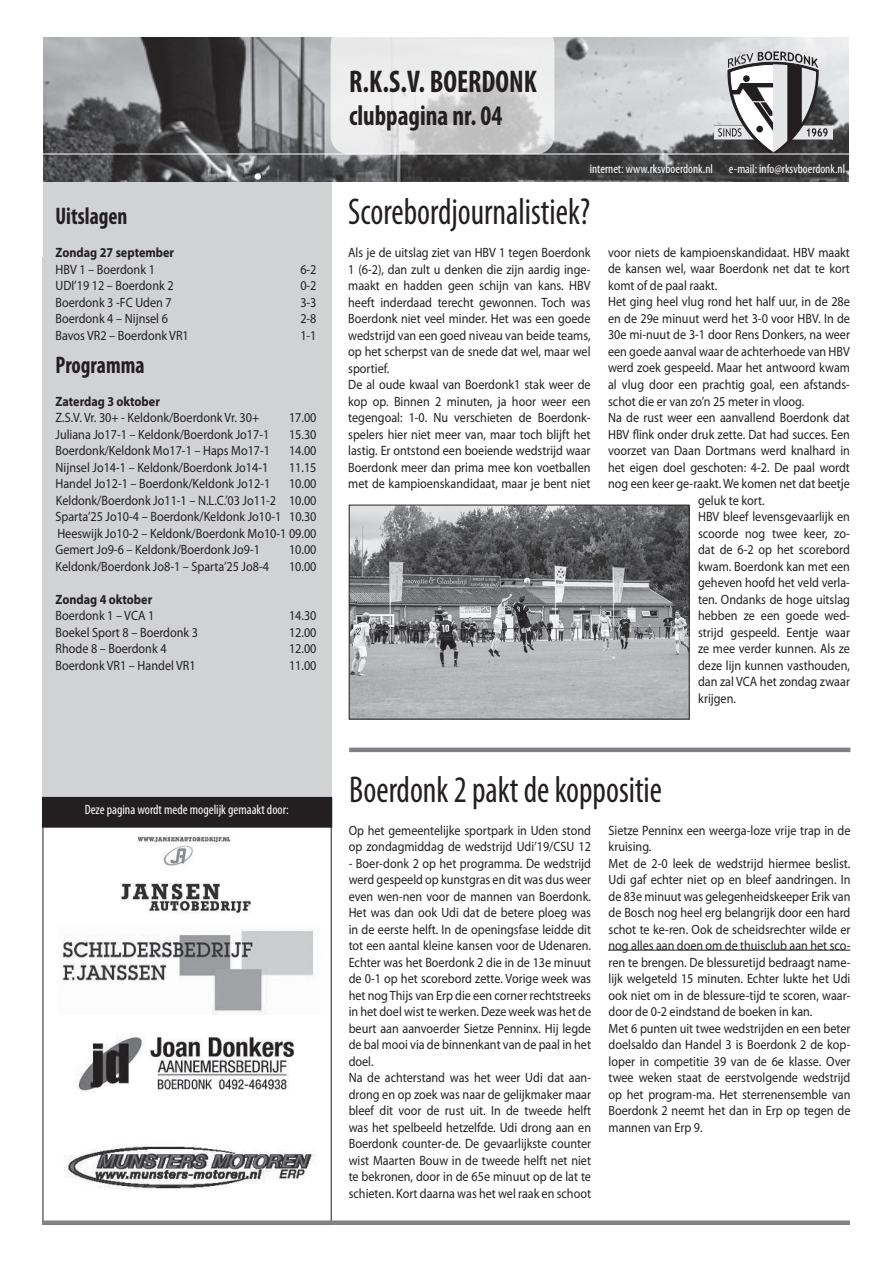
<style>
.page{position:relative;width:893px;height:1263px;background:#fff}
.page>*{position:absolute;margin:0;border:0;box-sizing:border-box;transform-origin:0 0}
.t1{font:condensed 37.5px "Myriad Pro";color:#231f20;scale:.9 1}
.t2{font:700 condensed 31.5px "Myriad Pro";color:#231f20;scale:.9 1}
.t3{font:700 condensed 28.5px "Myriad Pro";color:#231f20;scale:.9 1}
.t4{font:700 condensed 24px "Myriad Pro";color:#231f20;scale:.9 1}
.t5{font:13.5px/16.5px "Myriad Pro";color:#231f20;scale:.9 1}
.t6{font:700 13.5px "Myriad Pro";color:#231f20;scale:.9 1}
.t7{font:condensed 13.5px "Myriad Pro";color:#fff}
.t8{font:condensed 12.75px "Myriad Pro";color:#fff}
</style>
<div class="page">
<div style="left:43px;top:180px;width:289px;height:617px;background:#d1d2d4"></div>
<img style="left:43px;top:38px;width:806px;height:144px">
<div style="left:255px;top:173px;width:6px;height:7px;background:#fff;border-radius:50%"></div>
<div style="left:714px;top:125px;width:118px;height:15px;background:#e4e5e7"></div>
<hr style="left:802px;top:125px;width:30px;height:1px;background:#231f20">
<hr style="left:790px;top:139px;width:42px;height:1px;background:#231f20">
<hr style="left:714px;top:125px;width:30px;height:1px;background:#231f20">
<hr style="left:714px;top:139px;width:42px;height:1px;background:#231f20">
<svg style="left:718px;top:51px;width:110px;height:103px"></svg>
<hr style="left:43px;top:154px;width:807px;height:1px;background:#fff">
<svg style="left:331px;top:26px;width:223px;height:128px;fill:#ebebec"></svg>
<div style="left:43px;top:797px;width:289px;height:30px;background:#231f20"></div>
<div style="left:42px;top:797px;width:290px;height:31px;border:1px solid #231f20"></div>
<img style="left:78px;top:1036px;width:216px;height:56px">
<img style="left:65px;top:1145px;width:250px;height:45px">
<img style="left:61px;top:929px;width:252px;height:86px">
<img style="left:120px;top:835px;width:131px;height:79px">
<div style="left:42px;top:1220px;width:808px;height:5px;background:#808285"></div>
<hr style="left:349px;top:748px;width:501px;height:4px;background:#808285">
<hr style="left:608px;top:950px;width:242px;height:1px;background:#231f20">
<img style="left:351px;top:507px;width:337px;height:210px">
<div style="left:349px;top:505px;width:341px;height:214px;border:1px solid #231f20"></div>
<h3 class="t4" style="left:56px;top:201px;width:81px">Uitslagen</h3>
<p class="t6" style="left:56px;top:244px;width:133px">Zondag 27 september</p>
<p class="t5" style="left:56px;top:261px;width:112px">HBV 1 – Boerdonk 1</p>
<p class="t5" style="left:300px;top:261px;width:19px">6-2</p>
<p class="t5" style="left:56px;top:277px;width:133px">UDI’19 12 – Boerdonk 2</p>
<p class="t5" style="left:300px;top:277px;width:19px">0-2</p>
<p class="t5" style="left:56px;top:294px;width:131px">Boerdonk 3 -FC Uden 7</p>
<p class="t5" style="left:300px;top:294px;width:19px">3-3</p>
<p class="t5" style="left:56px;top:310px;width:126px">Boerdonk 4 – Nijnsel 6</p>
<p class="t5" style="left:300px;top:310px;width:19px">2-8</p>
<p class="t5" style="left:56px;top:327px;width:150px">Bavos VR2 – Boerdonk VR1</p>
<p class="t5" style="left:300px;top:327px;width:19px">1-1</p>
<h3 class="t4" style="left:56px;top:350px;width:100px">Programma</h3>
<p class="t6" style="left:56px;top:392px;width:118px">Zaterdag 3 oktober</p>
<p class="t5" style="left:56px;top:409px;width:228px">Z.S.V. Vr. 30+ - Keldonk/Boerdonk Vr. 30+</p>
<p class="t5" style="left:289px;top:409px;width:32px">17.00</p>
<p class="t5" style="left:56px;top:426px;width:239px">Juliana Jo17-1 – Keldonk/Boerdonk Jo17-1</p>
<p class="t5" style="left:289px;top:426px;width:32px">15.30</p>
<p class="t5" style="left:56px;top:442px;width:240px">Boerdonk/Keldonk Mo17-1 – Haps Mo17-1</p>
<p class="t5" style="left:289px;top:442px;width:32px">14.00</p>
<p class="t5" style="left:56px;top:459px;width:238px">Nijnsel Jo14-1 – Keldonk/Boerdonk Jo14-1</p>
<p class="t5" style="left:289px;top:459px;width:32px">11.15</p>
<p class="t5" style="left:56px;top:475px;width:240px">Handel Jo12-1 – Boerdonk/Keldonk Jo12-1</p>
<p class="t5" style="left:56px;top:475px;width:292px;text-align:justify;text-indent:234px">10.00<br>Keldonk/Boerdonk Jo11-1 – N.L.C.’03 Jo11-2 10.00<br>Sparta’25 Jo10-4 – Boerdonk/Keldonk Jo10-1 10.30<br>Heeswijk Jo10-2 – Keldonk/Boerdonk Mo10-1 09.00<br>Gemert Jo9-6 – Keldonk/Boerdonk Jo9-1</p>
<p class="t5" style="left:289px;top:541px;width:32px">10.00</p>
<p class="t5" style="left:56px;top:558px;width:239px">Keldonk/Boerdonk Jo8-1 – Sparta’25 Jo8-4</p>
<p class="t5" style="left:289px;top:558px;width:32px">10.00</p>
<p class="t6" style="left:56px;top:590px;width:109px">Zondag 4 oktober</p>
<p class="t5" style="left:56px;top:607px;width:111px">Boerdonk 1 – VCA 1</p>
<p class="t5" style="left:289px;top:607px;width:32px">14.30</p>
<p class="t5" style="left:56px;top:623px;width:160px">Boekel Sport 8 – Boerdonk 3</p>
<p class="t5" style="left:289px;top:623px;width:32px">12.00</p>
<p class="t5" style="left:56px;top:640px;width:125px">Rhode 8 – Boerdonk 4</p>
<p class="t5" style="left:289px;top:640px;width:32px">12.00</p>
<p class="t5" style="left:56px;top:656px;width:157px">Boerdonk VR1 – Handel VR1</p>
<p class="t5" style="left:289px;top:656px;width:32px">11.00</p>
<p class="t7" style="left:85px;top:801px;width:205px">Deze pagina wordt mede mogelijk gemaakt door:</p>
<h2 class="t2" style="left:349px;top:62px;width:210px">R.K.S.V. BOERDONK</h2>
<h3 class="t3" style="left:349px;top:98px;width:172px">clubpagina nr. 04</h3>
<p class="t8" style="left:590px;top:161px;width:125px">internet: www.rksvboerdonk.nl</p>
<p class="t8" style="left:729px;top:161px;width:118px">e-mail: info@rksvboerdonk.nl</p>
<h1 class="t1" style="left:348px;top:189px;width:271px">Scorebordjournalistiek?</h1>
<p class="t5" style="left:348px;top:244px;width:271px">Als je de uitslag ziet van HBV 1 tegen Boerdonk 1 (6-2), dan zult u denken die zijn aardig inge&shy;maakt en hadden geen schijn van kans. HBV heeft inderdaad terecht gewonnen. Toch was Boerdonk niet veel minder. Het was een goede wedstrijd van een goed niveau van beide teams, op het scherpst van de snede dat wel, maar wel sportief.<br>De al oude kwaal van Boerdonk1 stak weer de kop op. Binnen 2 minuten, ja hoor weer een tegengoal: 1-0. Nu verschieten de Boerdonk&shy;spelers hier niet meer van, maar toch blijft het lastig. Er ontstond een boeiende wedstrijd waar Boerdonk meer dan prima mee kon voetballen met de kampioenskandidaat, maar je bent niet</p>
<p class="t5" style="left:608px;top:244px;width:270px">voor niets de kampioenskandidaat. HBV maakt</p>
<p class="t5" style="left:608px;top:260px;width:270px">de kansen wel, waar Boerdonk net dat te kort</p>
<p class="t5" style="left:608px;top:277px;width:123px">komt of de paal raakt.</p>
<p class="t5" style="left:608px;top:293px;width:270px">Het ging heel vlug rond het half uur, in de 28e</p>
<p class="t5" style="left:608px;top:310px;width:270px">en de 29e minuut werd het 3-0 voor HBV. In de</p>
<p class="t5" style="left:608px;top:326px;width:270px">30e mi-nuut de 3-1 door Rens Donkers, na weer</p>
<p class="t5" style="left:608px;top:343px;width:270px">een goede aanval waar de achterhoede van HBV</p>
<p class="t5" style="left:608px;top:359px;width:270px">werd zoek gespeeld. Maar het antwoord kwam</p>
<p class="t5" style="left:608px;top:376px;width:270px">al vlug door een prachtig goal, een afstands-</p>
<p class="t5" style="left:608px;top:393px;width:219px">schot die er van zo’n 25 meter in vloog.</p>
<p class="t5" style="left:608px;top:409px;width:270px">Na de rust weer een aanvallend Boerdonk dat</p>
<p class="t5" style="left:608px;top:426px;width:270px">HBV flink onder druk zette. Dat had succes. Een</p>
<p class="t5" style="left:608px;top:442px;width:270px">voorzet van Daan Dortmans werd knalhard in</p>
<p class="t5" style="left:608px;top:459px;width:270px">het eigen doel geschoten: 4-2. De paal wordt</p>
<p class="t5" style="left:608px;top:475px;width:270px">nog een keer ge-raakt. We komen net dat beetje</p>
<p class="t5" style="left:698px;top:492px;width:75px">geluk te kort.</p>
<p class="t5" style="left:698px;top:508px;width:170px">HBV bleef levensgevaarlijk en</p>
<p class="t5" style="left:698px;top:525px;width:170px">scoorde nog twee keer, zo-</p>
<p class="t5" style="left:698px;top:541px;width:170px">dat de 6-2 op het scorebord</p>
<p class="t5" style="left:698px;top:558px;width:170px">kwam. Boerdonk kan met een</p>
<p class="t5" style="left:698px;top:574px;width:170px">geheven hoofd het veld verla-</p>
<p class="t5" style="left:698px;top:591px;width:170px">ten. Ondanks de hoge uitslag</p>
<p class="t5" style="left:698px;top:607px;width:170px">hebben ze een goede wed-</p>
<p class="t5" style="left:698px;top:624px;width:170px">strijd gespeeld. Eentje waar</p>
<p class="t5" style="left:698px;top:640px;width:170px">ze mee verder kunnen. Als ze</p>
<p class="t5" style="left:698px;top:657px;width:170px">deze lijn kunnen vasthouden,</p>
<p class="t5" style="left:698px;top:673px;width:170px">dan zal VCA het zondag zwaar</p>
<p class="t5" style="left:698px;top:690px;width:44px">krijgen.</p>
<h1 class="t1" style="left:349px;top:766px;width:349px">Boerdonk 2 pakt de koppositie</h1>
<p class="t5" style="left:349px;top:822px;width:271px">Op het gemeentelijke sportpark in Uden stond op zondagmiddag de wedstrijd Udi’19/CSU 12</p>
<p class="t5" style="left:349px;top:854px;width:271px">- Boer-donk 2 op het programma. De wedstrijd werd gespeeld op kunstgras en dit was dus weer even wen-nen voor de mannen van Boerdonk.<br>Het was dan ook Udi dat de betere ploeg was in de eerste helft. In de openingsfase leidde dit tot een aantal kleine kansen voor de Udenaren.<br>Echter was het Boerdonk 2 die in de 13e minuut de 0-1 op het scorebord zette. Vorige week was het nog Thijs van Erp die een corner rechtstreeks in het doel wist te werken. Deze week was het de beurt aan aanvoerder Sietze Penninx. Hij legde de bal mooi via de binnenkant van de paal in het doel.<br>Na de achterstand was het weer Udi dat aan&shy;drong en op zoek was naar de gelijkmaker maar bleef dit voor de rust uit. In de tweede helft was het spelbeeld hetzelfde. Udi drong aan en Boerdonk counter-de. De gevaarlijkste counter wist Maarten Bouw in de tweede helft net niet te bekronen, door in de 65e minuut op de lat te schieten. Kort daarna was het wel raak en schoot</p>
<p class="t5" style="left:608px;top:822px;width:270px">Sietze Penninx een weerga-loze vrije trap in de kruising.<br>Met de 2-0 leek de wedstrijd hiermee beslist.<br>Udi gaf echter niet op en bleef aandringen. In de 83e minuut was gelegenheidskeeper Erik van de Bosch nog heel erg belangrijk door een hard schot te ke-ren. Ook de scheidsrechter wilde er nog alles aan doen om de thuisclub aan het sco&shy;ren te brengen. De blessuretijd bedraagt name&shy;lijk welgeteld 15 minuten. Echter lukte het Udi ook niet om in de blessure-tijd te scoren, waar&shy;door de 0-2 eindstand de boeken in kan.<br>Met 6 punten uit twee wedstrijden en een beter doelsaldo dan Handel 3 is Boerdonk 2 de kop&shy;loper in competitie 39 van de 6e klasse. Over twee weken staat de eerstvolgende wedstrijd op het program-ma. Het sterrenensemble van Boerdonk 2 neemt het dan in Erp op tegen de mannen van Erp 9.</p>
</div>
